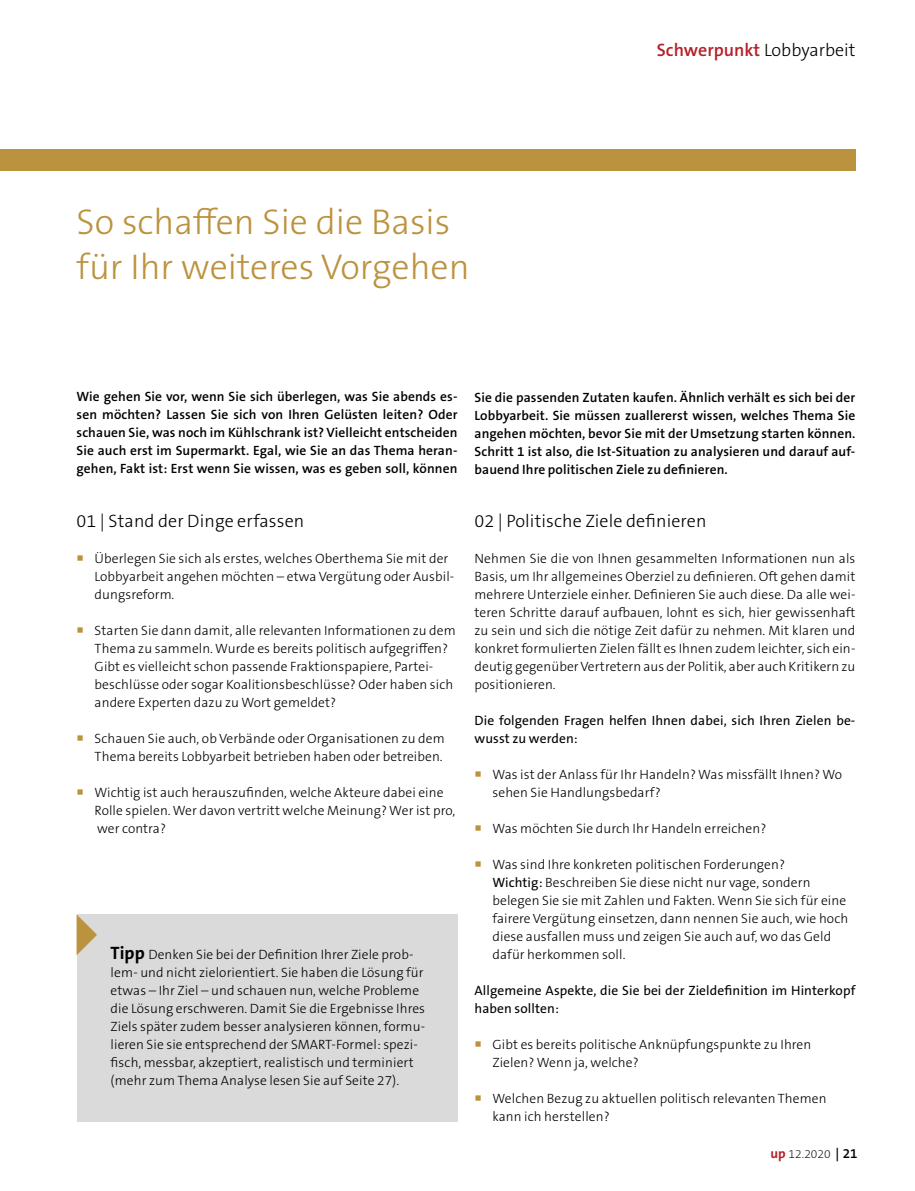
<style>
.page{position:relative;width:915px;height:1191px;background:#fff}
.page>*{position:absolute;margin:0;border:0;box-sizing:border-box;transform-origin:0 0}
.t1{font:300 36px/45px "The Sans B W3";color:#bb933e}
.t2{font:300 18px "The Sans B W3";letter-spacing:.01em;color:#000}
.t3{font:600 18px "The Sans B W6";color:#b61f29}
.t4{font:300 13.5px/18px "The Sans B W3";letter-spacing:.01em;color:#000}
.t5{font:600 13.5px/18px "The Sans B W6";letter-spacing:.01em;color:#000;text-align:justify}
.t6{font:13.5px/18px "The Sans B W5 Plain";letter-spacing:.01em;color:#000}
.t7{font:200 12px "The Sans B W2";color:#000}
.s1{font-family:"The Sans B W3";font-weight:300;color:#000}
.s2{color:#bb933e}
.s3{font-family:"The Sans B W7";font-weight:700;font-size:18px}
.s4{font-family:"The Sans B W5 Plain";font-weight:400}
.s5{font-family:"The Sans B W7";font-weight:700;font-size:13.5px;color:#b61f29}
.s6{font-family:"The Sans B W6";font-weight:600;font-size:13.5px}
</style>
<div class="page">
<div style="left:77px;top:914px;width:380px;height:207px;background:#dadada"></div>
<svg style="left:77px;top:915px;width:20px;height:40px"></svg>
<div style="left:0;top:149px;width:855px;height:21px;background:#bb933e"></div>
<h2 class="t3" style="left:656px;top:38px;width:200px">Schwerpunkt <span class="s1">Lobbyarbeit</span></h2>
<h1 class="t1" style="left:77px;top:200px;width:394px">So schaffen Sie die Basis für Ihr weiteres Vorgehen</h1>
<p class="t5" style="left:77px;top:387px;width:382px">Wie gehen Sie vor, wenn Sie sich überlegen, was Sie abends es&shy;sen möchten? Lassen Sie sich von Ihren Gelüsten leiten? Oder schauen Sie, was noch im Kühlschrank ist? Vielleicht entscheiden Sie auch erst im Supermarkt. Egal, wie Sie an das Thema heran&shy;gehen, Fakt ist: Erst wenn Sie wissen, was es geben soll, können</p>
<h2 class="t2" style="left:77px;top:509px;width:229px">01 | Stand der Dinge erfassen</h2>
<p class="t4" style="left:95px;top:549px;width:361px;text-indent:-18px"><span class="s2">○</span> Überlegen Sie sich als erstes, welches Oberthema Sie mit der<br>Lobbyarbeit angehen möchten – etwa Vergütung oder Ausbil&shy;dungsreform.</p>
<p class="t4" style="left:95px;top:621px;width:362px;text-indent:-18px"><span class="s2">○</span> Starten Sie dann damit, alle relevanten Informationen zu dem Thema zu sammeln. Wurde es bereits politisch aufgegriffen?<br>Gibt es vielleicht schon passende Fraktionspapiere, Partei&shy;beschlüsse oder sogar Koalitionsbeschlüsse? Oder haben sich andere Experten dazu zu Wort gemeldet?</p>
<p class="t4" style="left:77px;top:729px;width:369px;text-align:right"><span class="s2">○</span> Schauen Sie auch, ob Verbände oder Organisationen zu dem<br>Thema bereits Lobbyarbeit betrieben haben oder betreiben.</p>
<p class="t4" style="left:95px;top:783px;width:362px;text-indent:-18px"><span class="s2">○</span> Wichtig ist auch herauszufinden, welche Akteure dabei eine<br>Rolle spielen. Wer davon vertritt welche Meinung? Wer ist pro, wer contra?</p>
<p class="t4" style="left:111px;top:945px;width:316px"><span class="s3">Tipp</span> Denken Sie bei der Definition Ihrer Ziele prob&shy;lem- und nicht zielorientiert. Sie haben die Lösung für etwas – Ihr Ziel – und schauen nun, welche Probleme die Lösung erschweren. Damit Sie die Ergebnisse Ihres Ziels später zudem besser analysieren können, formu&shy;lieren Sie sie entsprechend der SMART-Formel: spezi&shy;fisch, messbar, akzeptiert, realistisch und terminiert (mehr zum Thema Analyse lesen Sie auf Seite 27).</p>
<p class="t5" style="left:474px;top:388px;width:382px">Sie die passenden Zutaten kaufen. Ähnlich verhält es sich bei der Lobbyarbeit. Sie müssen zuallererst wissen, welches Thema Sie angehen möchten, bevor Sie mit der Umsetzung starten können.<br>Schritt 1 ist also, die Ist-Situation zu analysieren und darauf auf&shy;bauend Ihre politischen Ziele zu definieren.</p>
<h2 class="t2" style="left:474px;top:509px;width:233px">02 | Politische Ziele definieren</h2>
<p class="t4" style="left:474px;top:549px;width:382px;text-align:justify">Nehmen Sie die von Ihnen gesammelten Informationen nun als Basis, um Ihr allgemeines Oberziel zu definieren. Oft gehen damit mehrere Unterziele einher. Definieren Sie auch diese. Da alle wei&shy;teren Schritte darauf aufbauen, lohnt es sich, hier gewissenhaft zu sein und sich die nötige Zeit dafür zu nehmen. Mit klaren und konkret formulierten Zielen fällt es Ihnen zudem leichter, sich ein&shy;deutig gegenüber Vertretern aus der Politik, aber auch Kritikern zu positionieren.</p>
<p class="t6" style="left:474px;top:711px;width:382px">Die folgenden Fragen helfen Ihnen dabei, sich Ihren Zielen be&shy;wusst zu werden:</p>
<p class="t4" style="left:492px;top:765px;width:351px;text-indent:-18px"><span class="s2">○</span> Was ist der Anlass für Ihr Handeln? Was missfällt Ihnen? Wo sehen Sie Handlungsbedarf?</p>
<p class="t4" style="left:474px;top:819px;width:293px"><span class="s2">○</span> Was möchten Sie durch Ihr Handeln erreichen?</p>
<p class="t4" style="left:492px;top:855px;width:357px;text-indent:-18px"><span class="s2">○</span> Was sind Ihre konkreten politischen Forderungen?<br><span class="s4">Wichtig:</span> Beschreiben Sie diese nicht nur vage, sondern belegen Sie sie mit Zahlen und Fakten. Wenn Sie sich für eine fairere Vergütung einsetzen, dann nennen Sie auch, wie hoch diese ausfallen muss und zeigen Sie auch auf, wo das Geld dafür herkommen soll.</p>
<p class="t6" style="left:474px;top:981px;width:382px">Allgemeine Aspekte, die Sie bei der Zieldefinition im Hinterkopf haben sollten:</p>
<p class="t4" style="left:492px;top:1035px;width:320px;text-indent:-18px"><span class="s2">○</span> Gibt es bereits politische Anknüpfungspunkte zu Ihren<br>Zielen? Wenn ja, welche?</p>
<p class="t4" style="left:492px;top:1089px;width:335px;text-indent:-18px"><span class="s2">○</span> Welchen Bezug zu aktuellen politisch relevanten Themen kann ich herstellen?</p>
<p class="t7" style="left:770px;top:1145px;width:88px"><span class="s5">up</span> 12.2020 <span class="s6">| 21</span></p>
</div>
